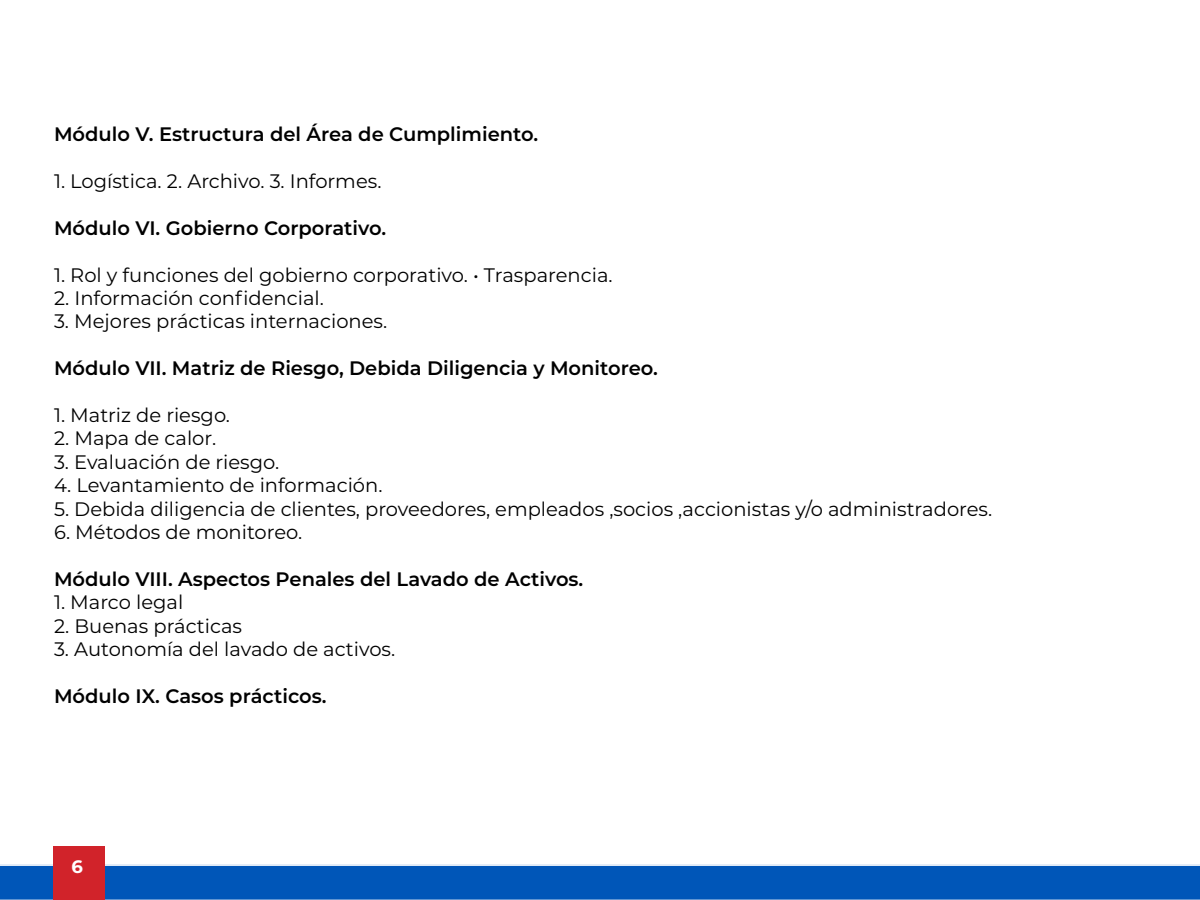
<style>
.page{position:relative;width:1200px;height:900px;background:#fff}
.page>*{position:absolute;margin:0;border:0;box-sizing:border-box;transform-origin:0 0}
.t1{font:19.5px "Montserrat";color:#000}
.t2{font:600 19.5px "Montserrat";color:#000}
.t3{font:700 18px "Montserrat";color:#fff}
</style>
<div class="page">
<svg style="left:0;top:864px;width:1200px;height:1px"></svg>
<div style="left:0;top:865px;width:1200px;height:35px;background:#0056b8"></div>
<div style="left:53px;top:847px;width:51px;height:53px;background:#d1232a"></div>
<p class="t2" style="left:54px;top:120px;width:486px">Módulo V. Estructura del Área de Cumplimiento.</p>
<p class="t1" style="left:54px;top:168px;width:329px">1. Logística. 2. Archivo. 3. Informes.</p>
<p class="t2" style="left:54px;top:214px;width:334px">Módulo VI. Gobierno Corporativo.</p>
<p class="t1" style="left:54px;top:261px;width:560px">1. Rol y funciones del gobierno corporativo. • Trasparencia.</p>
<p class="t1" style="left:54px;top:285px;width:271px">2. Información confidencial.</p>
<p class="t1" style="left:54px;top:308px;width:335px">3. Mejores prácticas internaciones.</p>
<p class="t2" style="left:54px;top:354px;width:605px">Módulo VII. Matriz de Riesgo, Debida Diligencia y Monitoreo.</p>
<p class="t1" style="left:54px;top:402px;width:178px">1. Matriz de riesgo.</p>
<p class="t1" style="left:54px;top:425px;width:164px">2. Mapa de calor.</p>
<p class="t1" style="left:54px;top:448px;width:227px">3. Evaluación de riesgo.</p>
<p class="t1" style="left:54px;top:472px;width:330px">4. Levantamiento de información.</p>
<p class="t1" style="left:54px;top:495px;width:940px">5. Debida diligencia de clientes, proveedores, empleados ,socios ,accionistas y/o administradores.</p>
<p class="t1" style="left:54px;top:519px;width:250px">6. Métodos de monitoreo.</p>
<p class="t2" style="left:54px;top:565px;width:531px">Módulo VIII. Aspectos Penales del Lavado de Activos.</p>
<p class="t1" style="left:54px;top:589px;width:131px">1. Marco legal</p>
<p class="t1" style="left:54px;top:612px;width:190px">2. Buenas prácticas</p>
<p class="t1" style="left:54px;top:636px;width:343px">3. Autonomía del lavado de activos.</p>
<p class="t2" style="left:54px;top:682px;width:274px">Módulo IX. Casos prácticos.</p>
<p class="t3" style="left:72px;top:854px;width:13px">6</p>
</div>
